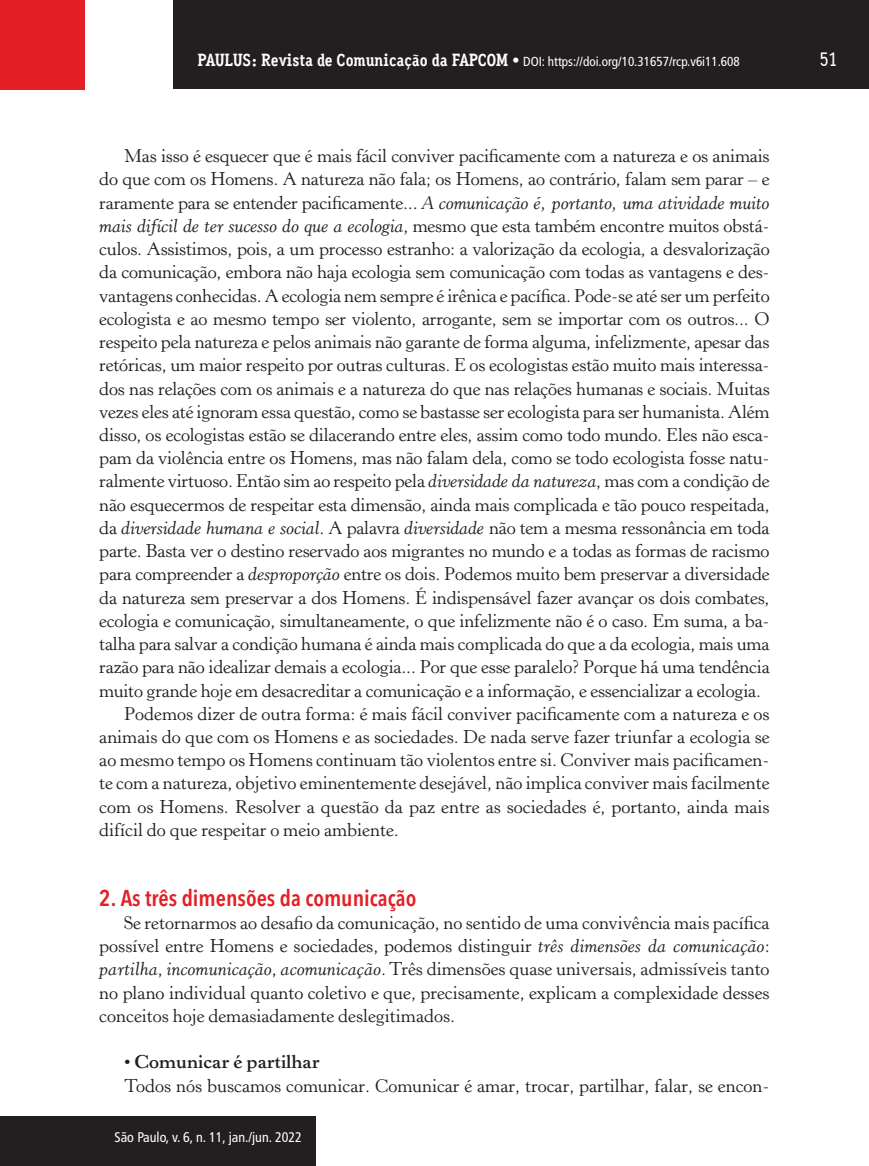
<style>
.page{position:relative;width:869px;height:1166px;background:#fff}
.page>*{position:absolute;margin:0;border:0;box-sizing:border-box;transform-origin:0 0}
.t1{font:600 condensed 22.75px "Avenir Next LT Pro";color:#e41e25}
.t2{font:500 19.25px "Aaux Office";color:#fff}
.t3{font:18.38px/23.3px "Horley Old Style";letter-spacing:-.01em;color:#231f20;text-align:justify}
.t4{font:italic 18.38px "Horley Old Style";letter-spacing:-.01em;color:#231f20}
.t5{font:condensed 14px "Frutiger LT Std";color:#fff}
.t6{font:condensed 13.12px "Frutiger LT Std";color:#fff}
.s1{font-family:"Aaux Office";font-weight:700;font-stretch:normal;font-size:17.5px}
.s2{font-family:"Aaux Office";font-weight:500;font-stretch:normal;font-size:17.5px}
.s3{font-style:normal}
.s4{font-style:italic}
.s5{font-weight:700}
</style>
<div class="page">
<div style="left:173px;top:0;width:695px;height:89px;background:#231f20"></div>
<div style="left:0;top:0;width:85px;height:90px;background:#e41e25"></div>
<div style="left:1px;top:1116px;width:314px;height:50px;background:#231f20"></div>
<p class="t6" style="left:197px;top:53px;width:543px"><span class="s1">PAULUS: Revista de Comunicação da FAPCOM</span> <span class="s2">•</span> DOI: https://doi.org/10.31657/rcp.v6i11.608</p>
<p class="t2" style="left:819px;top:48px;width:19px">51</p>
<p class="t3" style="left:124px;top:145px;width:646px">Mas isso é esquecer que é mais fácil conviver pacificamente com a natureza e os animais</p>
<p class="t3" style="left:99px;top:168px;width:671px">do que com os Homens. A natureza não fala; os Homens, ao contrário, falam sem parar – e</p>
<p class="t4" style="left:99px;top:191px;width:671px"><span class="s3">raramente para se entender pacificamente...</span> A comunicação é, portanto, uma atividade muito</p>
<p class="t3" style="left:99px;top:214px;width:671px"><span class="s4">mais difícil de ter sucesso do que a ecologia</span>, mesmo que esta também encontre muitos obstá-</p>
<p class="t3" style="left:99px;top:238px;width:671px">culos. Assistimos, pois, a um processo estranho: a valorização da ecologia, a desvalorização</p>
<p class="t3" style="left:99px;top:261px;width:671px">da comunicação, embora não haja ecologia sem comunicação com todas as vantagens e des-</p>
<p class="t3" style="left:99px;top:284px;width:671px">vantagens conhecidas. A ecologia nem sempre é irênica e pacífica. Pode-se até ser um perfeito</p>
<p class="t3" style="left:99px;top:307px;width:671px">ecologista e ao mesmo tempo ser violento, arrogante, sem se importar com os outros... O</p>
<p class="t3" style="left:99px;top:331px;width:671px">respeito pela natureza e pelos animais não garante de forma alguma, infelizmente, apesar das</p>
<p class="t3" style="left:99px;top:354px;width:671px">retóricas, um maior respeito por outras culturas. E os ecologistas estão muito mais interessa-</p>
<p class="t3" style="left:99px;top:377px;width:671px">dos nas relações com os animais e a natureza do que nas relações humanas e sociais. Muitas</p>
<p class="t3" style="left:99px;top:400px;width:671px">vezes eles até ignoram essa questão, como se bastasse ser ecologista para ser humanista. Além</p>
<p class="t3" style="left:99px;top:424px;width:671px">disso, os ecologistas estão se dilacerando entre eles, assim como todo mundo. Eles não esca-</p>
<p class="t3" style="left:99px;top:447px;width:671px">pam da violência entre os Homens, mas não falam dela, como se todo ecologista fosse natu-</p>
<p class="t3" style="left:99px;top:470px;width:671px">ralmente virtuoso. Então sim ao respeito pela <span class="s4">diversidade da natureza</span>, mas com a condição de</p>
<p class="t3" style="left:99px;top:493px;width:671px">não esquecermos de respeitar esta dimensão, ainda mais complicada e tão pouco respeitada,</p>
<p class="t3" style="left:99px;top:516px;width:671px">da <span class="s4">diversidade humana e social</span>. A palavra <span class="s4">diversidade</span> não tem a mesma ressonância em toda</p>
<p class="t3" style="left:99px;top:540px;width:671px">parte. Basta ver o destino reservado aos migrantes no mundo e a todas as formas de racismo</p>
<p class="t3" style="left:99px;top:563px;width:671px">para compreender a <span class="s4">desproporção</span> entre os dois. Podemos muito bem preservar a diversidade</p>
<p class="t3" style="left:99px;top:586px;width:671px">da natureza sem preservar a dos Homens. É indispensável fazer avançar os dois combates,</p>
<p class="t3" style="left:99px;top:609px;width:671px">ecologia e comunicação, simultaneamente, o que infelizmente não é o caso. Em suma, a ba-</p>
<p class="t3" style="left:99px;top:633px;width:671px">talha para salvar a condição humana é ainda mais complicada do que a da ecologia, mais uma</p>
<p class="t3" style="left:99px;top:656px;width:671px">razão para não idealizar demais a ecologia... Por que esse paralelo? Porque há uma tendência</p>
<p class="t3" style="left:99px;top:679px;width:663px">muito grande hoje em desacreditar a comunicação e a informação, e essencializar a ecologia.</p>
<p class="t3" style="left:124px;top:702px;width:646px">Podemos dizer de outra forma: é mais fácil conviver pacificamente com a natureza e os</p>
<p class="t3" style="left:99px;top:725px;width:671px">animais do que com os Homens e as sociedades. De nada serve fazer triunfar a ecologia se</p>
<p class="t3" style="left:99px;top:749px;width:671px">ao mesmo tempo os Homens continuam tão violentos entre si. Conviver mais pacificamen-</p>
<p class="t3" style="left:99px;top:772px;width:671px">te com a natureza, objetivo eminentemente desejável, não implica conviver mais facilmente</p>
<p class="t3" style="left:99px;top:795px;width:671px">com os Homens. Resolver a questão da paz entre as sociedades é, portanto, ainda mais</p>
<p class="t3" style="left:99px;top:818px;width:301px">difícil do que respeitar o meio ambiente.</p>
<p class="t1" style="left:99px;top:884px;width:318px">2. As três dimensões da comunicação</p>
<p class="t3" style="left:99px;top:911px;width:671px;text-indent:25px">Se retornarmos ao desafio da comunicação, no sentido de uma convivência mais pacífica possível entre Homens e sociedades, podemos distinguir <span class="s4">três dimensões da comunicação</span>: <span class="s4">partilha</span>, <span class="s4">incomunicação</span>, <span class="s4">acomunicação</span>. Três dimensões quase universais, admissíveis tanto no plano individual quanto coletivo e que, precisamente, explicam a complexidade desses conceitos hoje demasiadamente deslegitimados.</p>
<p class="t3" style="left:124px;top:1051px;width:646px">• <span class="s5">Comunicar é partilhar<br></span>Todos nós buscamos comunicar. Comunicar é amar, trocar, partilhar, falar, se encon-</p>
<p class="t5" style="left:114px;top:1129px;width:189px">São Paulo, v. 6, n. 11, jan./jun. 2022</p>
</div>
